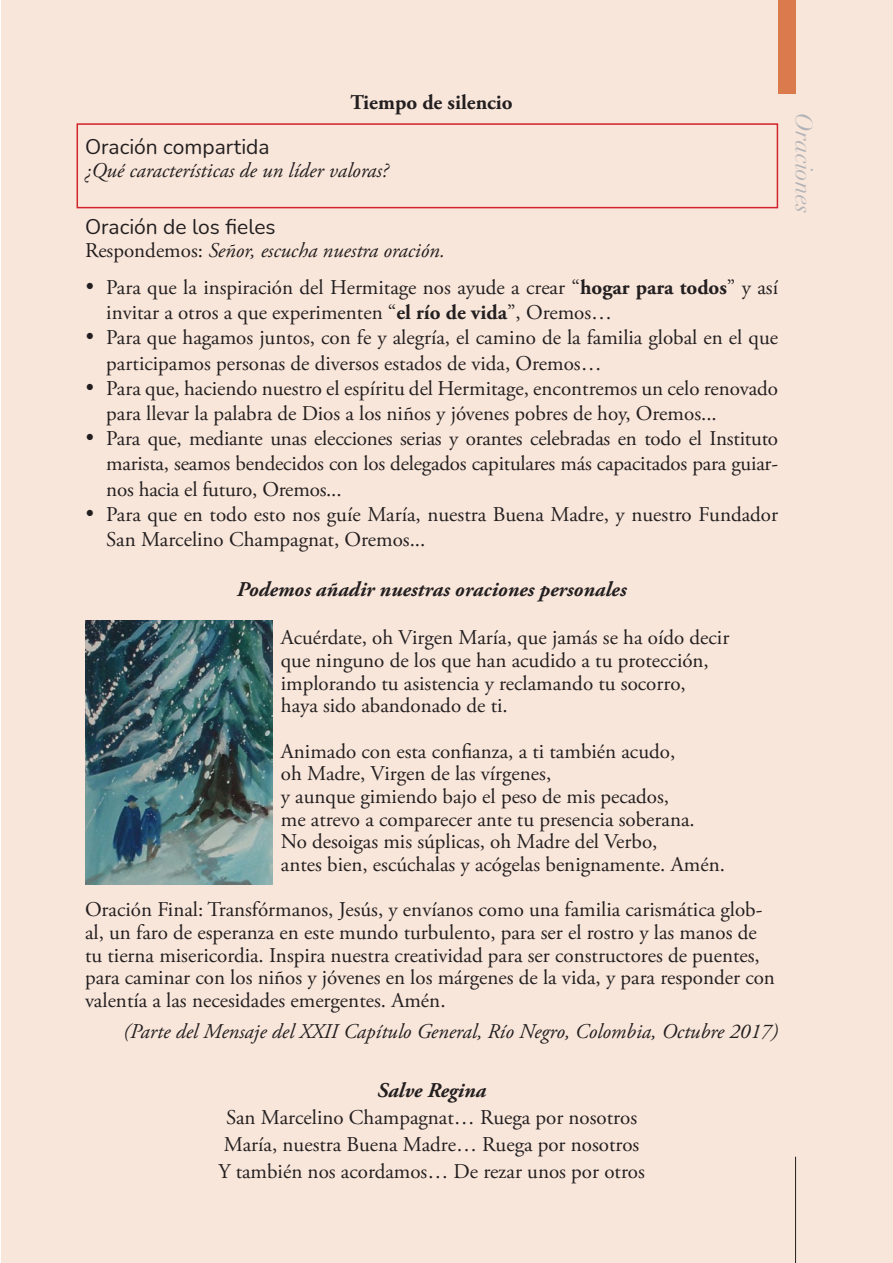
<style>
.page{position:relative;width:893px;height:1263px;background:#fff}
.page>*{position:absolute;margin:0;border:0;box-sizing:border-box;transform-origin:0 0}
.t1{font:italic 24px "Didot";color:#b2b3b7}
.t2{font:21px/25.2px "Adobe Garamond Pro";color:#231f20}
.t3{font:italic 21px "Adobe Garamond Pro";color:#231f20}
.List_Paragraph{font:italic 700 21px "Adobe Garamond Pro";color:#231f20}
.t4{font:21px "Nunito";color:#231f20}
.t5{font:700 21px "Adobe Garamond Pro";color:#231f20}
.s1{font-style:normal}
.s2{font-weight:700}
</style>
<div class="page">
<div style="left:1px;top:0;width:892px;height:1263px;background:#f9e6da"></div>
<hr style="left:795px;top:1157px;width:1px;height:106px;background:#231f20">
<div style="left:778px;top:0;width:18px;height:94px;background:#db7a4d"></div>
<img style="left:85px;top:621px;width:187px;height:263px">
<div style="left:77px;top:123px;width:701px;height:85px;border:2px solid #d1232a"></div>
<p class="t5" style="left:350px;top:90px;width:164px">Tiempo de silencio</p>
<p class="t4" style="left:85px;top:132px;width:186px">Oración compartida</p>
<p class="t3" style="left:85px;top:157px;width:305px">¿Qué características de un líder valoras?</p>
<p class="t4" style="left:85px;top:212px;width:192px">Oración de los fieles</p>
<p class="t3" style="left:85px;top:237px;width:361px"><span class="s1">Respondemos:</span> Señor, escucha nuestra oración.</p>
<p class="t2" style="left:106px;top:275px;width:673px;text-indent:-21px">• Para que la inspiración del Hermitage nos ayude a crear “<span class="s2">hogar para todos</span>” y así invitar a otros a que experimenten “<span class="s2">el río de vida</span>”, Oremos…</p>
<p class="t2" style="left:106px;top:326px;width:673px;text-indent:-21px">• Para que hagamos juntos, con fe y alegría, el camino de la familia global en el que participamos personas de diversos estados de vida, Oremos…</p>
<p class="t2" style="left:106px;top:376px;width:673px;text-indent:-21px">• Para que, haciendo nuestro el espíritu del Hermitage, encontremos un celo renovado para llevar la palabra de Dios a los niños y jóvenes pobres de hoy, Oremos...</p>
<p class="t2" style="left:106px;top:427px;width:673px;text-align:justify;text-indent:-21px">• Para que, mediante unas elecciones serias y orantes celebradas en todo el Instituto marista, seamos bendecidos con los delegados capitulares más capacitados para guiar&shy;nos hacia el futuro, Oremos...</p>
<p class="t2" style="left:106px;top:502px;width:673px;text-indent:-21px">• Para que en todo esto nos guíe María, nuestra Buena Madre, y nuestro Fundador<br>San Marcelino Champagnat, Oremos...</p>
<p class="List_Paragraph" style="left:237px;top:578px;width:391px">Podemos añadir nuestras oraciones personales</p>
<p class="t2" style="left:281px;top:626px;width:450px">Acuérdate, oh Virgen María, que jamás se ha oído decir</p>
<p class="t2" style="left:281px;top:648px;width:429px">que ninguno de los que han acudido a tu protección,</p>
<p class="t2" style="left:281px;top:671px;width:406px">implorando tu asistencia y reclamando tu socorro,</p>
<p class="t2" style="left:281px;top:694px;width:228px">haya sido abandonado de ti.</p>
<p class="t2" style="left:281px;top:739px;width:396px">Animado con esta confianza, a ti también acudo,</p>
<p class="t2" style="left:281px;top:762px;width:272px">oh Madre, Virgen de las vírgenes,</p>
<p class="t2" style="left:281px;top:784px;width:390px">y aunque gimiendo bajo el peso de mis pecados,</p>
<p class="t2" style="left:281px;top:807px;width:415px">me atrevo a comparecer ante tu presencia soberana.</p>
<p class="t2" style="left:281px;top:830px;width:378px">No desoigas mis súplicas, oh Madre del Verbo,</p>
<p class="t2" style="left:281px;top:852px;width:446px">antes bien, escúchalas y acógelas benignamente. Amén.</p>
<p class="t2" style="left:85px;top:899px;width:691px;line-height:22.6px">Oración Final: Transfórmanos, Jesús, y envíanos como una familia carismática glob&shy;al, un faro de esperanza en este mundo turbulento, para ser el rostro y las manos de tu tierna misericordia. Inspira nuestra creatividad para ser constructores de puentes, para caminar con los niños y jóvenes en los márgenes de la vida, y para responder con valentía a las necesidades emergentes. Amén.</p>
<p class="t3" style="left:123px;top:1019px;width:656px">(Parte del Mensaje del XXII Capítulo General, Río Negro, Colombia, Octubre 2017)</p>
<p class="List_Paragraph" style="left:377px;top:1078px;width:111px">Salve Regina</p>
<p class="t2" style="left:226px;top:1105px;width:412px">San Marcelino Champagnat… Ruega por nosotros</p>
<p class="t2" style="left:224px;top:1132px;width:417px">María, nuestra Buena Madre… Ruega por nosotros</p>
<p class="t2" style="left:218px;top:1159px;width:428px">Y también nos acordamos… De rezar unos por otros</p>
<p class="t1" style="left:819px;top:113px;width:103px;rotate:90deg">Oraciones</p>
</div>
